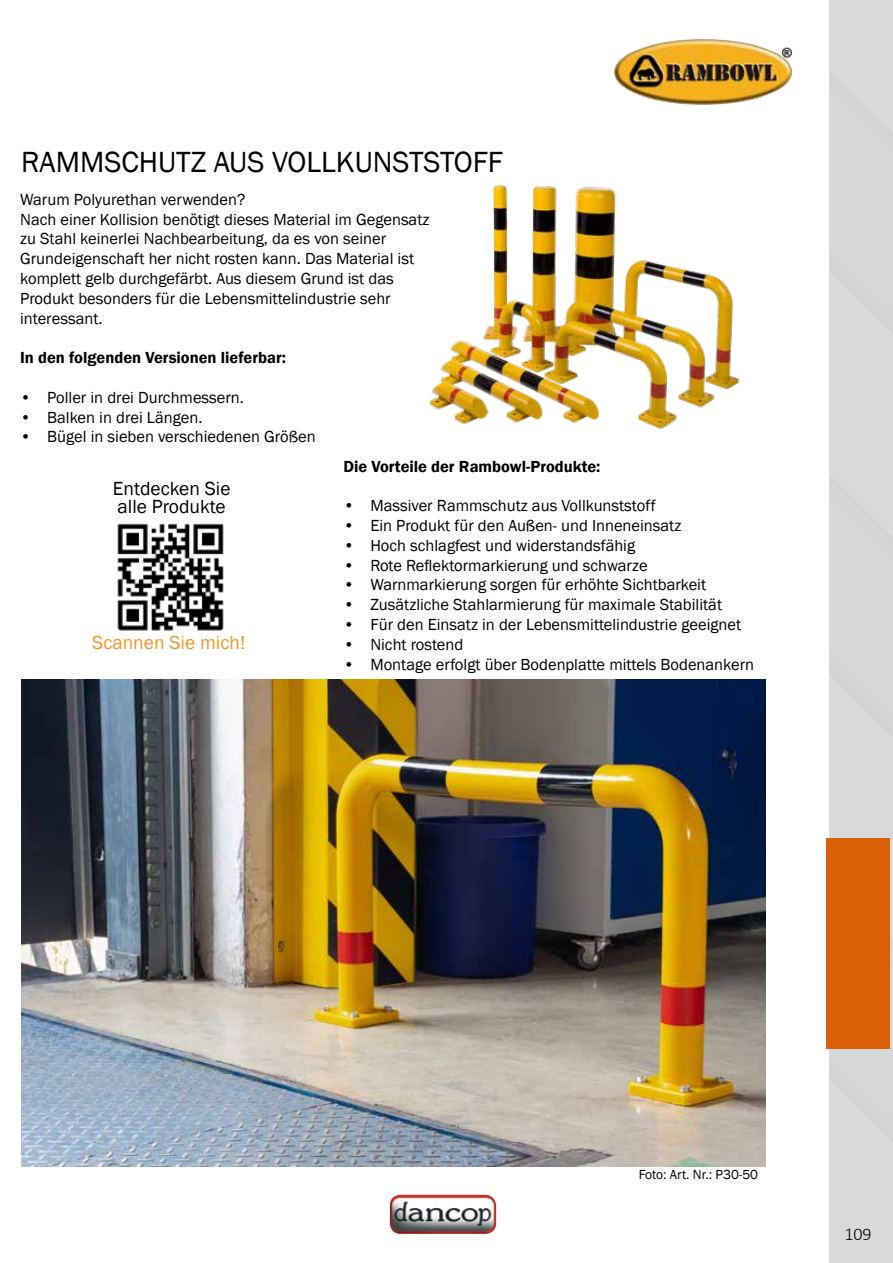
<style>
.page{position:relative;width:893px;height:1263px;background:#fff}
.page>*{position:absolute;margin:0;border:0;box-sizing:border-box;transform-origin:0 0}
.t1{font:30px "Franklin Gothic";color:#000}
.t2{font:19.5px/17.4px "Franklin Gothic";color:#000}
.t3{font:19.5px "Franklin Gothic";color:#f39325}
.t4{font:300 18px "Calibri";color:#000}
.t5{font:16.5px/19.8px "Franklin Gothic";color:#000}
.t6{font:600 16.5px "Franklin Gothic";color:#000}
.t7{font:13.5px "Franklin Gothic";color:#000}
</style>
<div class="page">
<div style="left:829px;top:0;width:64px;height:1263px;background:#d7d9da"></div>
<img style="left:390px;top:1195px;width:106px;height:39px">
<div style="left:826px;top:838px;width:63px;height:211px;background:#da5f06"></div>
<img style="left:614px;top:39px;width:179px;height:65px">
<img style="left:21px;top:680px;width:744px;height:486px">
<img style="left:429px;top:185px;width:311px;height:244px">
<img style="left:117px;top:523px;width:107px;height:108px">
<h1 class="t1" style="left:21px;top:144px;width:483px">RAMMSCHUTZ AUS VOLLKUNSTSTOFF</h1>
<p class="t5" style="left:20px;top:190px;width:411px">Warum Polyurethan verwenden?<br>Nach einer Kollision benötigt dieses Material im Gegensatz zu Stahl keinerlei Nachbearbeitung, da es von seiner Grundeigenschaft her nicht rosten kann. Das Material ist komplett gelb durchgefärbt. Aus diesem Grund ist das Produkt besonders für die Lebensmittelindustrie sehr interessant.</p>
<p class="t6" style="left:20px;top:348px;width:267px">In den folgenden Versionen lieferbar:</p>
<p class="t5" style="left:20px;top:388px;width:225px">• Poller in drei Durchmessern.</p>
<p class="t5" style="left:20px;top:408px;width:184px">• Balken in drei Längen.</p>
<p class="t5" style="left:20px;top:427px;width:297px">• Bügel in sieben verschiedenen Größen</p>
<p class="t6" style="left:343px;top:456px;width:259px">Die Vorteile der Rambowl-Produkte:</p>
<p class="t5" style="left:343px;top:496px;width:314px">• Massiver Rammschutz aus Vollkunststoff</p>
<p class="t5" style="left:343px;top:516px;width:339px">• Ein Produkt für den Außen- und Inneneinsatz</p>
<p class="t5" style="left:343px;top:536px;width:293px">• Hoch schlagfest und widerstandsfähig</p>
<p class="t5" style="left:343px;top:555px;width:306px">• Rote Reflektormarkierung und schwarze</p>
<p class="t5" style="left:343px;top:575px;width:364px">• Warnmarkierung sorgen für erhöhte Sichtbarkeit</p>
<p class="t5" style="left:343px;top:595px;width:380px">• Zusätzliche Stahlarmierung für maximale Stabilität</p>
<p class="t5" style="left:343px;top:615px;width:399px">• Für den Einsatz in der Lebensmittelindustrie geeignet</p>
<p class="t5" style="left:343px;top:635px;width:122px">• Nicht rostend</p>
<p class="t5" style="left:343px;top:654px;width:412px">• Montage erfolgt über Bodenplatte mittels Bodenankern</p>
<p class="t2" style="left:113px;top:480px;width:119px">Entdecken Sie alle Produkte</p>
<p class="t3" style="left:92px;top:630px;width:155px">Scannen Sie mich!</p>
<p class="t7" style="left:639px;top:1166px;width:121px">Foto: Art. Nr.: P30-50</p>
<p class="t4" style="left:844px;top:1223px;width:29px">109</p>
</div>
